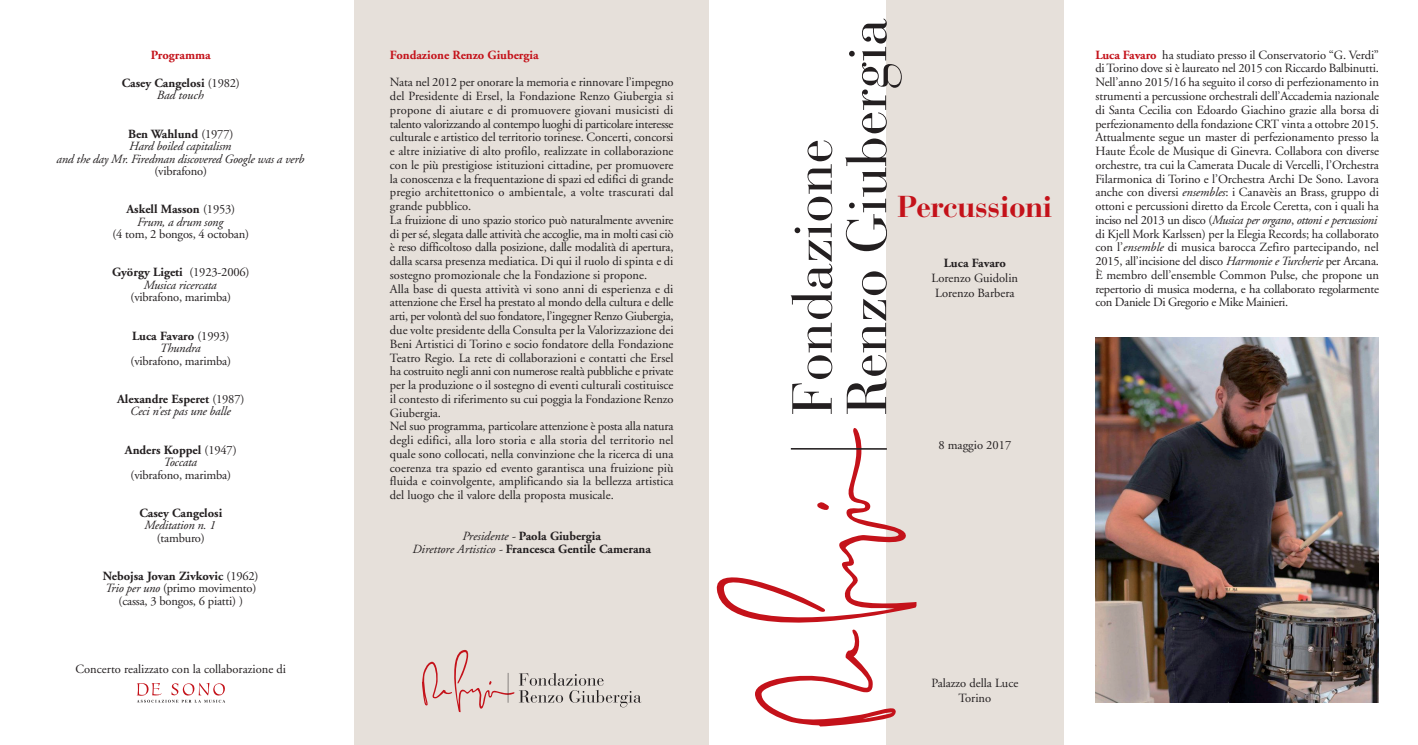
<style>
.page{position:relative;width:1418px;height:745px;background:#fff}
.page>*{position:absolute;margin:0;border:0;box-sizing:border-box;transform-origin:0 0}
.t1{font:700 30px "Bauer Bodoni";letter-spacing:-.025em;color:#c4121a}
.t2{font:12.5px/13.8px "Adobe Garamond";letter-spacing:-.005em;color:#231f20}
.t3{font:italic 12.5px/12.5px "Adobe Garamond";letter-spacing:-.015em;color:#231f20;text-align:center}
.t4{font:700 12.5px/12.5px "Adobe Garamond";color:#231f20;text-align:center}
.t5{font:700 12.5px "Adobe Garamond";color:#c4121a}
.s1{font-weight:400}
.s2{font-weight:400;font-style:italic}
.s3{font-weight:700;font-style:normal}
.s4{font-style:normal}
.s5{font-weight:700}
.s6{font-style:italic}
.s7{font-weight:700;color:#c4121a}
</style>
<div class="page">
<div style="left:354px;top:0;width:355px;height:744px;background:#e6e0da"></div>
<div style="left:886px;top:0;width:177px;height:744px;background:#e6e0da"></div>
<svg style="left:716px;top:428px;width:200px;height:298px"></svg>
<svg style="left:846px;top:271px;width:40px;height:142px"></svg>
<svg style="left:845px;top:18px;width:56px;height:233px"></svg>
<svg style="left:790px;top:140px;width:42px;height:273px"></svg>
<hr style="left:790px;top:447px;width:96px;height:2px;background:#231f20">
<svg style="left:422px;top:650px;width:219px;height:62px"></svg>
<hr style="left:508px;top:672px;width:1px;height:30px;background:#231f20">
<img style="left:1095px;top:337px;width:283px;height:365px">
<svg style="left:136px;top:682px;width:89px;height:20px"></svg>
<p class="t5" style="left:151px;top:50px;width:62px">Programma</p>
<p class="t4" style="left:122px;top:78px;width:120px">Casey Cangelosi <span class="s1">(1982)<br></span><span class="s2">Bad touch</span></p>
<p class="t3" style="left:57px;top:128px;width:249px"><span class="s3">Ben Wahlund</span> <span class="s4">(1977)<br></span>Hard boiled capitalism<br>and the day Mr. Firedman discovered Google was a verb</p>
<p class="t2" style="left:154px;top:165px;width:54px">(vibrafono)</p>
<p class="t3" style="left:126px;top:204px;width:110px"><span class="s3">Askell Masson</span> <span class="s4">(1953)<br></span>Frum, a drum song</p>
<p class="t2" style="left:112px;top:228px;width:138px">(4 tom, 2 bongos, 4 octoban)</p>
<p class="t3" style="left:112px;top:267px;width:139px"><span class="s3">György Ligeti</span> <span class="s4">(1923-2006)<br></span>Musica ricercata</p>
<p class="t2" style="left:130px;top:291px;width:102px">(vibrafono, marimba)</p>
<p class="t4" style="left:132px;top:330px;width:99px">Luca Favaro <span class="s1">(1993)<br></span><span class="s2">Thundra</span></p>
<p class="t2" style="left:130px;top:355px;width:102px">(vibrafono, marimba)</p>
<p class="t3" style="left:117px;top:393px;width:129px"><span class="s3">Alexandre Esperet</span> <span class="s4">(1987)<br></span>Ceci n’est pas une balle</p>
<p class="t4" style="left:125px;top:444px;width:113px">Anders Koppel <span class="s1">(1947)<br></span><span class="s2">Toccata</span></p>
<p class="t2" style="left:130px;top:468px;width:102px">(vibrafono, marimba)</p>
<p class="t4" style="left:139px;top:507px;width:84px">Casey Cangelosi</p>
<p class="t3" style="left:144px;top:520px;width:73px">Meditation n. 1</p>
<p class="t2" style="left:157px;top:531px;width:50px">(tamburo)</p>
<p class="t2" style="left:103px;top:570px;width:157px;line-height:12.5px;text-align:center"><span class="s5">Nebojsa Jovan Zivkovic</span> (1962)<br><span class="s6">Trio per uno</span> (primo movimento) (cassa, 3 bongos, 6 piatti) )</p>
<p class="t2" style="left:75px;top:662px;width:212px">Concerto realizzato con la collaborazione di</p>
<p class="t5" style="left:390px;top:50px;width:150px">Fondazione Renzo Giubergia</p>
<p class="t2" style="left:390px;top:76px;width:285px">Nata nel 2012 per onorare la memoria e rinnovare l’impegno del Presidente di Ersel, la Fondazione Renzo Giubergia si propone di aiutare e di promuovere giovani musicisti di talento valorizzando al contempo luoghi di particolare interesse culturale e artistico del territorio torinese. Concerti, concorsi e altre iniziative di alto profilo, realizzate in collaborazione con le più prestigiose istituzioni cittadine, per promuovere la conoscenza e la frequentazione di spazi ed edifici di grande pregio architettonico o ambientale, a volte trascurati dal grande pubblico.<br>La fruizione di uno spazio storico può naturalmente avvenire di per sé, slegata dalle attività che accoglie, ma in molti casi ciò è reso difficoltoso dalla posizione, dalle modalità di apertura, dalla scarsa presenza mediatica. Di qui il ruolo di spinta e di sostegno promozionale che la Fondazione si propone.<br>Alla base di questa attività vi sono anni di esperienza e di attenzione che Ersel ha prestato al mondo della cultura e delle arti, per volontà del suo fondatore, l’ingegner Renzo Giubergia, due volte presidente della Consulta per la Valorizzazione dei Beni Artistici di Torino e socio fondatore della Fondazione Teatro Regio. La rete di collaborazioni e contatti che Ersel ha costruito negli anni con numerose realtà pubbliche e private per la produzione o il sostegno di eventi culturali costituisce il contesto di riferimento su cui poggia la Fondazione Renzo Giubergia.<br>Nel suo programma, particolare attenzione è posta alla natura degli edifici, alla loro storia e alla storia del territorio nel quale sono collocati, nella convinzione che la ricerca di una coerenza tra spazio ed evento garantisca una fruizione più fluida e coinvolgente, amplificando sia la bellezza artistica del luogo che il valore della proposta musicale.</p>
<p class="t4" style="left:412px;top:530px;width:240px;line-height:13.5px"><span class="s2">Presidente -</span> Paola Giubergia<br><span class="s2">Direttore Artistico -</span> Francesca Gentile Camerana</p>
<h1 class="t1" style="left:897px;top:194px;width:157px">Percussioni</h1>
<p class="t4" style="left:943px;top:257px;width:64px">Luca Favaro</p>
<p class="t2" style="left:931px;top:271px;width:88px;line-height:15px">Lorenzo Guidolin<br>Lorenzo Barbera</p>
<p class="t2" style="left:1095px;top:49px;width:285px"><span class="s7">Luca Favaro</span> ha studiato presso il Conservatorio “G. Verdi” di Torino dove si è laureato nel 2015 con Riccardo Balbinutti.<br>Nell’anno 2015/16 ha seguito il corso di perfezionamento in strumenti a percussione orchestrali dell’Accademia nazionale di Santa Cecilia con Edoardo Giachino grazie alla borsa di perfezionamento della fondazione CRT vinta a ottobre 2015.<br>Attualmente segue un master di perfezionamento presso la Haute École de Musique di Ginevra. Collabora con diverse orchestre, tra cui la Camerata Ducale di Vercelli, l’Orchestra Filarmonica di Torino e l’Orchestra Archi De Sono. Lavora anche con diversi <span class="s6">ensembles</span>: i Canavèis an Brass, gruppo di ottoni e percussioni diretto da Ercole Ceretta, con i quali ha inciso nel 2013 un disco (<span class="s6">Musica per organo</span>, <span class="s6">ottoni e percussioni </span>di Kjell Mork Karlssen) per la Elegia Records; ha collaborato con l’<span class="s6">ensemble</span> di musica barocca Zefiro partecipando, nel 2015, all’incisione del disco <span class="s6">Harmonie e Turcherie</span> per Arcana.<br>È membro dell’ensemble Common Pulse, che propone un repertorio di musica moderna, e ha collaborato regolarmente con Daniele Di Gregorio e Mike Mainieri.</p>
<p class="t2" style="left:938px;top:439px;width:74px">8 maggio 2017</p>
<p class="t2" style="left:931px;top:676px;width:88px;line-height:15px;text-align:center">Palazzo della Luce<br>Torino</p>
</div>
